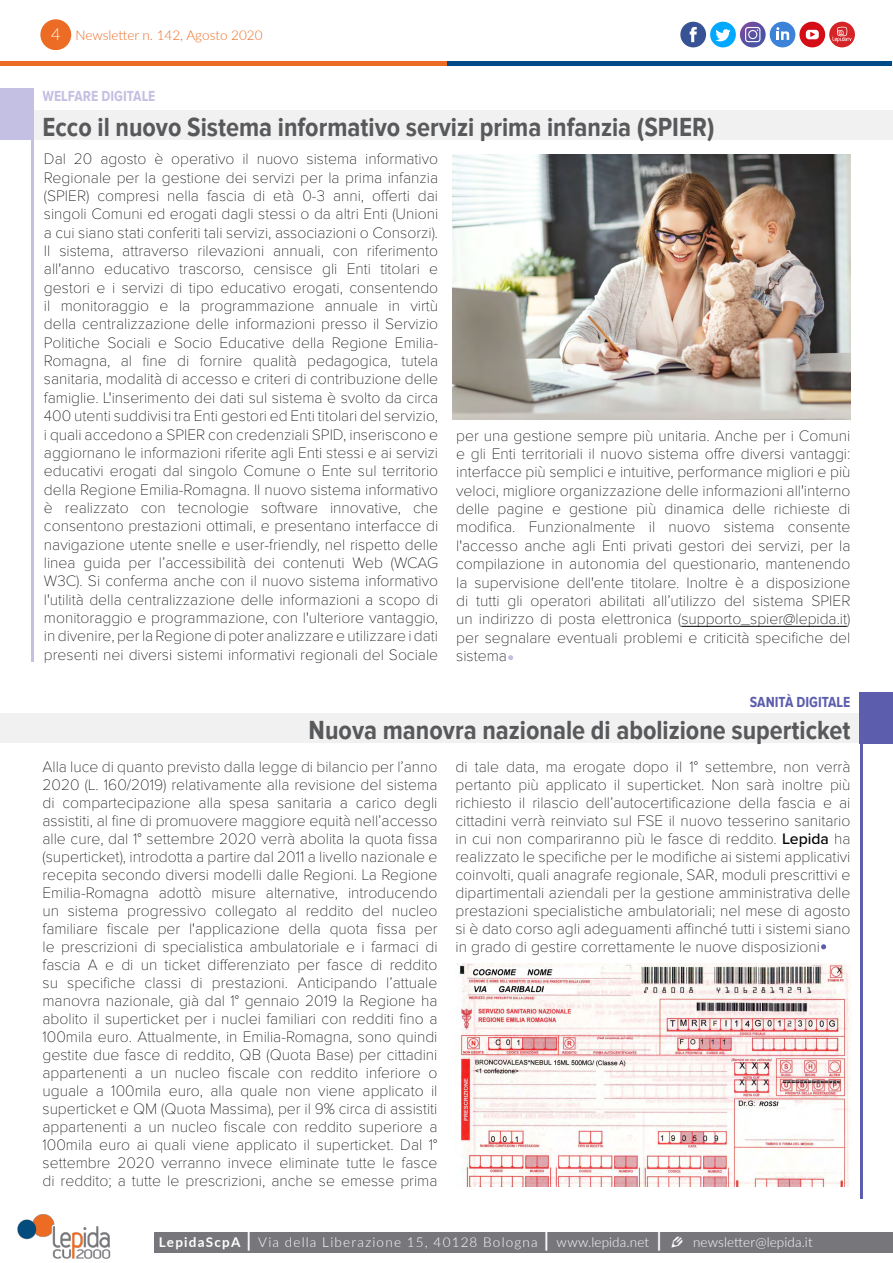
<style>
.page{position:relative;width:893px;height:1263px;background:#fff}
.page>*{position:absolute;margin:0;border:0;box-sizing:border-box;transform-origin:0 0}
.t1{font:700 27px "Proxima Nova Cond";color:#58595b}
.t2{font:100 15.75px/18.3px "Proxima Nova";color:#000;text-align:justify}
.t3{font:700 15px "Proxima Nova Cond";color:#c4c0e3}
.t4{font:700 15px "Proxima Nova Cond";color:#5c5dad}
.t5{font:300 13.5px "Lato";letter-spacing:.075em;color:#fff}
.t6{font:300 13.5px "Lato";color:#ec6c25}
.s1{font-size:16.5px;color:#fff}
.s2{font-weight:500}
.s3{font-weight:700}
.s4{font-weight:600;font-size:21px}
.s5{font-family:"Modern Pictograms";font-weight:400;font-size:19.5px}
</style>
<div class="page">
<div style="left:154px;top:1232px;width:739px;height:20px;background:#77777b"></div>
<img style="left:17px;top:1214px;width:94px;height:45px">
<div style="left:40px;top:19px;width:31px;height:31px;background:#ec6c25;border-radius:50%"></div>
<div style="left:446px;top:61px;width:446px;height:5px;background:#004a87"></div>
<div style="left:0;top:61px;width:447px;height:5px;background:#ec6c25"></div>
<div style="left:710px;top:22px;width:26px;height:25px;background:#00a8ff;border-radius:50%"></div>
<svg style="left:715px;top:29px;width:15px;height:12px"></svg>
<div style="left:799px;top:22px;width:26px;height:25px;background:#d40d17;border-radius:50%"></div>
<div style="left:806px;top:30px;width:13px;height:9px;background:#fff;border-radius:3px"></div>
<svg style="left:810px;top:32px;width:5px;height:5px"></svg>
<div style="left:770px;top:22px;width:25px;height:25px;background:#3d82d9;border-radius:50%"></div>
<svg style="left:776px;top:27px;width:13px;height:13px"></svg>
<svg style="left:740px;top:22px;width:26px;height:25px"></svg>
<svg style="left:745px;top:27px;width:15px;height:15px"></svg>
<div style="left:680px;top:22px;width:26px;height:25px;background:#385296;border-radius:50%"></div>
<svg style="left:690px;top:27px;width:7px;height:15px"></svg>
<div style="left:829px;top:22px;width:26px;height:25px;background:#d42427;border-radius:50%"></div>
<svg style="left:833px;top:27px;width:18px;height:15px"></svg>
<div style="left:0;top:713px;width:893px;height:30px;background:#f1f1f2"></div>
<div style="left:0;top:110px;width:893px;height:30px;background:#f1f1f2"></div>
<div style="left:0;top:89px;width:33px;height:51px;background:#c4c0e3"></div>
<hr style="left:681px;top:626px;width:166px;height:1px;background:#000">
<hr style="left:31px;top:113px;width:2px;height:549px;background:#c4c0e3">
<div style="left:860px;top:692px;width:33px;height:51px;background:#5c5dad"></div>
<hr style="left:860px;top:731px;width:2px;height:468px;background:#5c5dad">
<svg style="left:508px;top:655px;width:5px;height:5px"></svg>
<svg style="left:821px;top:944px;width:5px;height:5px"></svg>
<img style="left:453px;top:154px;width:397px;height:266px">
<img style="left:457px;top:963px;width:395px;height:223px">
<p class="t6" style="left:51px;top:26px;width:213px"><span class="s1">4</span> Newsletter n. 142, Agosto 2020</p>
<p class="t3" style="left:43px;top:87px;width:114px">WELFARE DIGITALE</p>
<h1 class="t1" style="left:43px;top:112px;width:674px">Ecco il nuovo Sistema informativo servizi prima infanzia (SPIER)</h1>
<p class="t2" style="left:44px;top:151px;width:396px">Dal 20 agosto è operativo il nuovo sistema informativo Regionale per la gestione dei servizi per la prima infanzia (SPIER) compresi nella fascia di età 0-3 anni, offerti dai singoli Comuni ed erogati dagli stessi o da altri Enti (Unioni a cui siano stati conferiti tali servizi, associazioni o Consorzi).<br>Il sistema, attraverso rilevazioni annuali, con riferimento all'anno educativo trascorso, censisce gli Enti titolari e gestori e i servizi di tipo educativo erogati, consentendo il monitoraggio e la programmazione annuale in virtù della centralizzazione delle informazioni presso il Servizio Politiche Sociali e Socio Educative della Regione Emilia-Romagna, al fine di fornire qualità pedagogica, tutela sanitaria, modalità di accesso e criteri di contribuzione delle famiglie. L'inserimento dei dati sul sistema è svolto da circa 400 utenti suddivisi tra Enti gestori ed Enti titolari del servizio, i quali accedono a SPIER con credenziali SPID, inseriscono e aggiornano le informazioni riferite agli Enti stessi e ai servizi educativi erogati dal singolo Comune o Ente sul territorio della Regione Emilia-Romagna. Il nuovo sistema informativo è realizzato con tecnologie software innovative, che consentono prestazioni ottimali, e presentano interfacce di navigazione utente snelle e user-friendly, nel rispetto delle linea guida per l’accessibilità dei contenuti Web (WCAG W3C). Si conferma anche con il nuovo sistema informativo l'utilità della centralizzazione delle informazioni a scopo di monitoraggio e programmazione, con l'ulteriore vantaggio, in divenire, per la Regione di poter analizzare e utilizzare i dati presenti nei diversi sistemi informativi regionali del Sociale</p>
<p class="t2" style="left:456px;top:427px;width:396px">per una gestione sempre più unitaria. Anche per i Comuni e gli Enti territoriali il nuovo sistema offre diversi vantaggi: interfacce più semplici e intuitive, performance migliori e più veloci, migliore organizzazione delle informazioni all'interno delle pagine e gestione più dinamica delle richieste di modifica. Funzionalmente il nuovo sistema consente l'accesso anche agli Enti privati gestori dei servizi, per la compilazione in autonomia del questionario, mantenendo la supervisione dell'ente titolare. Inoltre è a disposizione di tutti gli operatori abilitati all’utilizzo del sistema SPIER un indirizzo di posta elettronica (supporto_spier@lepida.it) per segnalare eventuali problemi e criticità specifiche del sistema</p>
<p class="t4" style="left:750px;top:694px;width:102px">SANITÀ DIGITALE</p>
<h1 class="t1" style="left:309px;top:715px;width:543px">Nuova manovra nazionale di abolizione superticket</h1>
<p class="t2" style="left:43px;top:758px;width:396px">Alla luce di quanto previsto dalla legge di bilancio per l’anno 2020 (L. 160/2019) relativamente alla revisione del sistema di compartecipazione alla spesa sanitaria a carico degli assistiti, al fine di promuovere maggiore equità nell’accesso alle cure, dal 1° settembre 2020 verrà abolita la quota fissa (superticket), introdotta a partire dal 2011 a livello nazionale e recepita secondo diversi modelli dalle Regioni. La Regione Emilia-Romagna adottò misure alternative, introducendo un sistema progressivo collegato al reddito del nucleo familiare fiscale per l'applicazione della quota fissa per le prescrizioni di specialistica ambulatoriale e i farmaci di fascia A e di un ticket differenziato per fasce di reddito su specifiche classi di prestazioni. Anticipando l’attuale manovra nazionale, già dal 1° gennaio 2019 la Regione ha abolito il superticket per i nuclei familiari con redditi fino a 100mila euro. Attualmente, in Emilia-Romagna, sono quindi gestite due fasce di reddito, QB (Quota Base) per cittadini appartenenti a un nucleo fiscale con reddito inferiore o uguale a 100mila euro, alla quale non viene applicato il superticket e QM (Quota Massima), per il 9% circa di assistiti appartenenti a un nucleo fiscale con reddito superiore a 100mila euro ai quali viene applicato il superticket. Dal 1° settembre 2020 verranno invece eliminate tutte le fasce di reddito; a tutte le prescrizioni, anche se emesse prima</p>
<p class="t2" style="left:455px;top:758px;width:396px">di tale data, ma erogate dopo il 1° settembre, non verrà pertanto più applicato il superticket. Non sarà inoltre più richiesto il rilascio dell’autocertificazione della fascia e ai cittadini verrà reinviato sul FSE il nuovo tesserino sanitario in cui non compariranno più le fasce di reddito. <span class="s2">Lepida</span> ha realizzato le specifiche per le modifiche ai sistemi applicativi coinvolti, quali anagrafe regionale, SAR, moduli prescrittivi e dipartimentali aziendali per la gestione amministrativa delle prestazioni specialistiche ambulatoriali; nel mese di agosto si è dato corso agli adeguamenti affinché tutti i sistemi siano in grado di gestire correttamente le nuove disposizioni</p>
<p class="t5" style="left:159px;top:1233px;width:655px"><span class="s3">LepidaScpA</span> <span class="s4">|</span> Via della Liberazione 15, 40128 Bologna <span class="s4">|</span> www.lepida.net <span class="s4">|</span> <span class="s5">e</span> newsletter@lepida.it</p>
</div>
